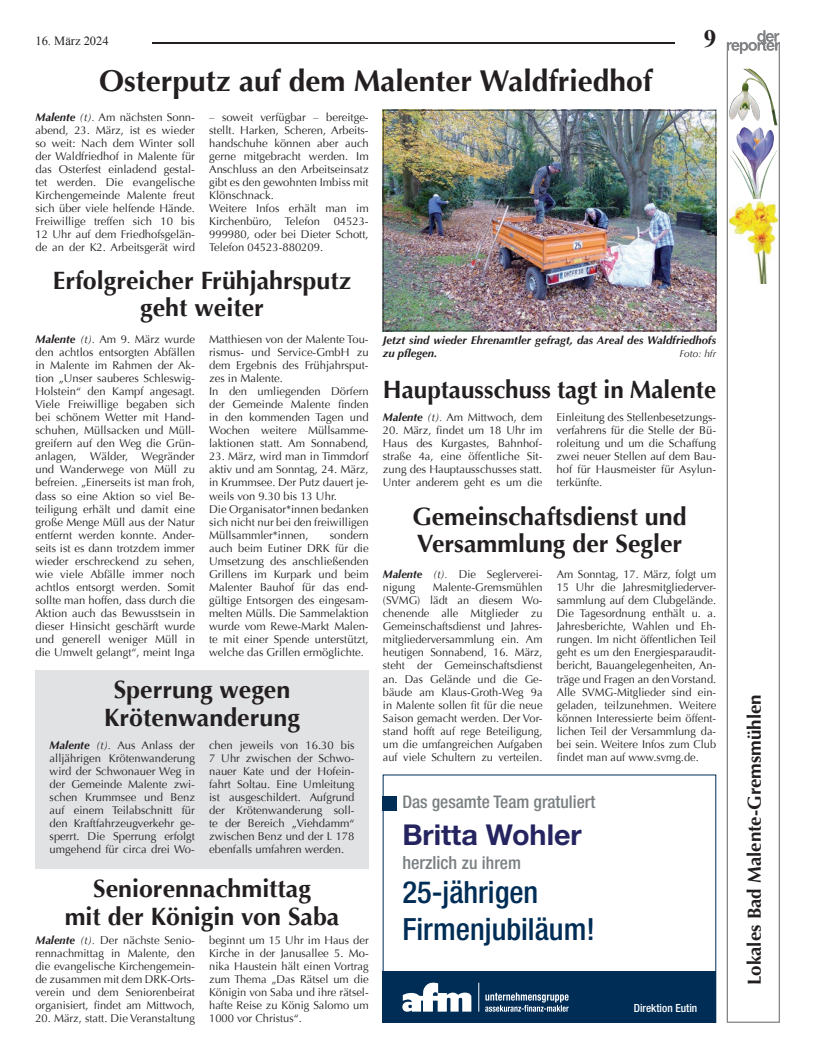
<style>
.page{position:relative;width:819px;height:1053px;background:#fff}
.page>*{position:absolute;margin:0;border:0;box-sizing:border-box;transform-origin:0 0}
.t1{font:500 condensed 30.62px/36.8px "Helvetica Neue LT Std";color:#002d56}
.t2{font:700 30px "Optima";color:#231f20}
.t3{font:700 28.75px "Helvetica Neue";color:#252460}
.t4{font:700 25px/27.5px "Optima";color:#231f20;text-align:center}
.t5{font:700 25px "Times New Roman";color:#231f20}
.t6{font:700 18.75px "Optima";color:#231f20}
.t7{font:500 condensed 18.12px "Helvetica Neue LT Std";color:#7a7f82}
.t8{font:500 condensed 17.5px "Helvetica Neue LT Std";color:#7a7f82}
.t9{font:12.5px "Times New Roman";color:#231f20}
.t10{font:11.25px/13px "Optima";color:#231f20;text-align:justify}
.t11{font:italic 700 11.25px/13px "Optima";color:#231f20}
.t12{font:500 condensed 11.25px "Helvetica Neue LT Std";color:#fff}
.t13{font:italic 10px "Optima";color:#231f20}
.s1{font-weight:700;font-style:italic}
.s2{font-style:italic}
.s3{font-size:17.5px}
</style>
<div class="page">
<div style="left:35px;top:670px;width:334px;height:198px;background:#e1e2e4"></div>
<hr style="left:152px;top:43px;width:523px;height:1px;background:#231f20">
<div style="left:383px;top:971px;width:333px;height:51px;background:#002d56"></div>
<svg style="left:402px;top:982px;width:69px;height:29px"></svg>
<svg style="left:485px;top:992px;width:83px;height:19px"></svg>
<svg style="left:478px;top:982px;width:1px;height:29px"></svg>
<div style="left:383px;top:795px;width:14px;height:15px;background:#002d56"></div>
<img style="left:383px;top:110px;width:333px;height:221px">
<svg style="left:726px;top:54px;width:53px;height:968px"></svg>
<svg style="left:726px;top:30px;width:54px;height:24px"></svg>
<img style="left:731px;top:69px;width:28px;height:34px">
<img style="left:729px;top:127px;width:48px;height:72px">
<img style="left:729px;top:201px;width:48px;height:82px">
<p class="t9" style="left:35px;top:32px;width:75px">16. März 2024</p>
<p class="t5" style="left:703px;top:21px;width:14px">9</p>
<p class="t2" style="left:99px;top:64px;width:554px">Osterputz auf dem Malenter Waldfriedhof</p>
<p class="t10" style="left:35px;top:110px;width:161px"><span class="s1">Malente</span> <span class="s2">(t).</span> Am nächsten Sonn&shy;abend, 23. März, ist es wieder so weit: Nach dem Winter soll der Waldfriedhof in Malente für das Osterfest einladend gestal&shy;tet werden. Die evangelische Kirchengemeinde Malente freut sich über viele helfende Hände.<br>Freiwillige treffen sich 10 bis 12 Uhr auf dem Friedhofsgelän&shy;de an der K2. Arbeitsgerät wird</p>
<p class="t10" style="left:209px;top:110px;width:161px;text-align:left">– soweit verfügbar – bereitge&shy;stellt. Harken, Scheren, Arbeits&shy;handschuhe können aber auch gerne mitgebracht werden. Im<br>Anschluss an den Arbeitseinsatz gibt es den gewohnten Imbiss mit<br>Klönschnack.<br>Weitere Infos erhält man im<br>Kirchenbüro, Telefon 04523-<br>999980, oder bei Dieter Schott,<br>Telefon 04523-880209.</p>
<p class="t4" style="left:53px;top:267px;width:300px">Erfolgreicher Frühjahrsputz geht weiter</p>
<p class="t10" style="left:35px;top:332px;width:161px"><span class="s1">Malente</span> <span class="s2">(t).</span> Am 9. März wurde den achtlos entsorgten Abfällen in Malente im Rahmen der Ak&shy;tion „Unser sauberes Schleswig-Holstein“ den Kampf angesagt.<br>Viele Freiwillige begaben sich bei schönem Wetter mit Hand&shy;schuhen, Müllsacken und Müll&shy;greifern auf den Weg die Grün&shy;anlagen, Wälder, Wegränder und Wanderwege von Müll zu befreien. „Einerseits ist man froh, dass so eine Aktion so viel Be&shy;teiligung erhält und damit eine große Menge Müll aus der Natur entfernt werden konnte. Ander&shy;seits ist es dann trotzdem immer wieder erschreckend zu sehen, wie viele Abfälle immer noch achtlos entsorgt werden. Somit sollte man hoffen, dass durch die Aktion auch das Bewusstsein in dieser Hinsicht geschärft wurde und generell weniger Müll in die Umwelt gelangt“, meint Inga</p>
<p class="t10" style="left:209px;top:332px;width:161px;text-align:left">Matthiesen von der Malente Tou&shy;rismus- und Service-GmbH zu dem Ergebnis des Frühjahrsput&shy;zes in Malente.<br>In den umliegenden Dörfern der Gemeinde Malente finden in den kommenden Tagen und<br>Wochen weitere Müllsamme&shy;laktionen statt. Am Sonnabend,</p>
<p class="t10" style="left:209px;top:450px;width:161px;text-align:left">23. März, wird man in Timmdorf aktiv und am Sonntag, 24. März, in Krummsee. Der Putz dauert je&shy;weils von 9.30 bis 13 Uhr.<br>Die Organisator*innen bedanken sich nicht nur bei den freiwilligen<br>Müllsammler*innen,</p>
<p class="t10" style="left:209px;top:528px;width:161px;text-indent:121px">sondern auch beim Eutiner DRK für die Umsetzung des anschließenden Grillens im Kurpark und beim Malenter Bauhof für das end&shy;gültige Entsorgen des eingesam&shy;melten Mülls. Die Sammelaktion wurde vom Rewe-Markt Malen&shy;te mit einer Spende unterstützt, welche das Grillen ermöglichte.</p>
<p class="t4" style="left:104px;top:676px;width:197px">Sperrung wegen<br>Krötenwanderung</p>
<p class="t10" style="left:50px;top:738px;width:147px"><span class="s1">Malente</span> <span class="s2">(t).</span> Aus Anlass der alljährigen Krötenwanderung wird der Schwonauer Weg in der Gemeinde Malente zwi&shy;schen Krummsee und Benz auf einem Teilabschnitt für den Kraftfahrzeugverkehr ge&shy;sperrt. Die Sperrung erfolgt umgehend für circa drei Wo-</p>
<p class="t10" style="left:209px;top:738px;width:147px">chen jeweils von 16.30 bis 7 Uhr zwischen der Schwo&shy;nauer Kate und der Hofein&shy;fahrt Soltau. Eine Umleitung ist ausgeschildert. Aufgrund der Krötenwanderung soll&shy;te der Bereich „Viehdamm“ zwischen Benz und der L 178 ebenfalls umfahren werden.</p>
<p class="t4" style="left:65px;top:875px;width:276px">Seniorennachmittag<br>mit der Königin von Saba</p>
<p class="t10" style="left:35px;top:933px;width:161px"><span class="s1">Malente</span> <span class="s2">(t).</span> Der nächste Senio&shy;rennachmittag in Malente, den die evangelische Kirchengemein&shy;de zusammen mit dem DRK-Orts&shy;verein und dem Seniorenbeirat organisiert, findet am Mittwoch,</p>
<p class="t10" style="left:35px;top:1012px;width:161px">20. März, statt. Die Veranstaltung</p>
<p class="t10" style="left:209px;top:933px;width:161px">beginnt um 15 Uhr im Haus der Kirche in der Janusallee 5. Mo&shy;nika Haustein hält einen Vortrag zum Thema „Das Rätsel um die Königin von Saba und ihre rätsel&shy;hafte Reise zu König Salomo um 1000 vor Christus“.</p>
<p class="t11" style="left:383px;top:333px;width:334px">Jetzt sind wieder Ehrenamtler gefragt, das Areal des Waldfriedhofs zu pflegen.</p>
<p class="t13" style="left:679px;top:347px;width:38px">Foto: hfr</p>
<p class="t4" style="left:383px;top:376px;width:335px">Hauptausschuss tagt in Malente</p>
<p class="t10" style="left:383px;top:411px;width:161px"><span class="s1">Malente</span> <span class="s2">(t).</span> Am Mittwoch, dem</p>
<p class="t10" style="left:383px;top:424px;width:161px">20. März, findet um 18 Uhr im Haus des Kurgastes, Bahnhof&shy;straße 4a, eine öffentliche Sit&shy;zung des Hauptausschusses statt.<br>Unter anderem geht es um die</p>
<p class="t10" style="left:556px;top:411px;width:161px">Einleitung des Stellenbesetzungs&shy;verfahrens für die Stelle der Bü&shy;roleitung und um die Schaffung zwei neuer Stellen auf dem Bau&shy;hof für Hausmeister für Asylun&shy;terkünfte.</p>
<p class="t4" style="left:412px;top:502px;width:276px;text-align:left">Gemeinschaftsdienst und<br>Versammlung der Segler</p>
<p class="t10" style="left:383px;top:567px;width:161px"><span class="s1">Malente</span> <span class="s2">(t).</span> Die Seglerverei&shy;nigung</p>
<p class="t10" style="left:383px;top:581px;width:161px;text-indent:50px">Malente-Gremsmühlen (SVMG) lädt an diesem Wo&shy;chenende alle Mitglieder zu Gemeinschaftsdienst und Jahres&shy;mitgliederversammlung ein. Am heutigen Sonnabend, 16. März, steht der Gemeinschaftsdienst an. Das Gelände und die Ge&shy;bäude am Klaus-Groth-Weg 9a in Malente sollen fit für die neue Saison gemacht werden. Der Vor&shy;stand hofft auf rege Beteiligung, um die umfangreichen Aufgaben auf viele Schultern zu verteilen.</p>
<p class="t10" style="left:556px;top:567px;width:161px">Am Sonntag, 17. März, folgt um 15 Uhr die Jahresmitgliederver&shy;sammlung auf dem Clubgelände.<br>Die Tagesordnung enthält u. a.<br>Jahresberichte, Wahlen und Eh&shy;rungen. Im nicht öffentlichen Teil geht es um den Energiesparaudit&shy;bericht, Bauangelegenheiten, An&shy;träge und Fragen an den Vorstand.<br>Alle SVMG-Mitglieder sind ein&shy;geladen, teilzunehmen. Weitere können Interessierte beim öffent&shy;lichen Teil der Versammlung da&shy;bei sein. Weitere Infos zum Club findet man auf www.svmg.de.</p>
<p class="t8" style="left:402px;top:791px;width:194px">Das gesamte Team gratuliert</p>
<p class="t3" style="left:402px;top:816px;width:181px">Britta Wohler</p>
<p class="t7" style="left:402px;top:851px;width:120px">herzlich <span class="s3">zu ihrem</span></p>
<p class="t1" style="left:402px;top:873px;width:194px">25-jährigen<br>Firmenjubiläum!</p>
<p class="t12" style="left:633px;top:1000px;width:65px">Direktion Eutin</p>
<p class="t6" style="left:743px;top:985px;width:292px;rotate:-90deg">Lokales Bad Malente-Gremsmühlen</p>
</div>
